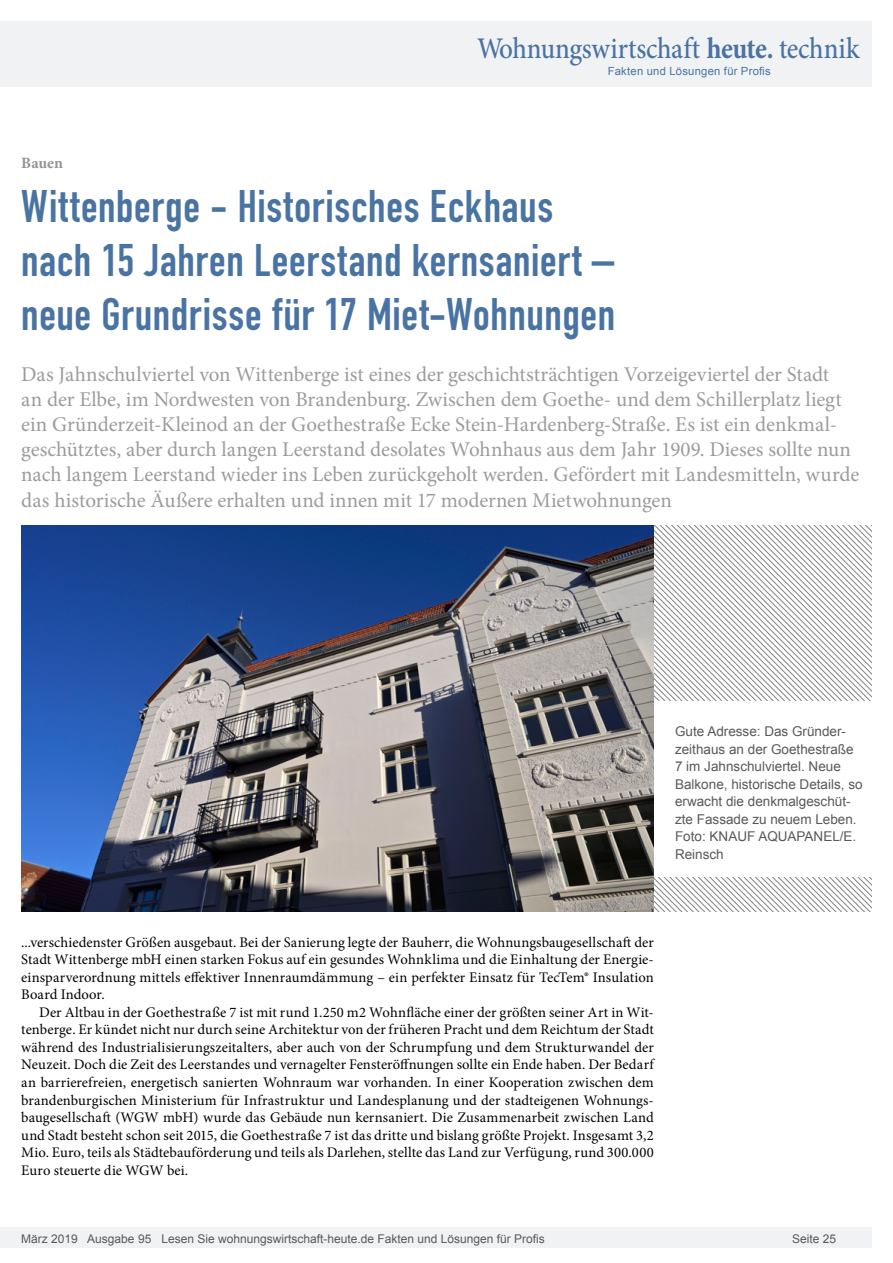
<style>
.page{position:relative;width:893px;height:1263px;background:#fff}
.page>*{position:absolute;margin:0;border:0;box-sizing:border-box;transform-origin:0 0}
.t1{font:45px/54px "DIN Engschrift";letter-spacing:.015em;color:#4973a3}
.t2{font:500 30px "Minion Pro";letter-spacing:-.01em;color:#4973a3;scale:.9 1}
.t3{font:21px/25.2px "Minion Pro";letter-spacing:-.005em;color:#9c9c9c}
.t4{font:700 15.75px "Minion Pro";letter-spacing:-.005em;color:#939393}
.t5{font:14.7px/17.5px "Minion Pro";letter-spacing:.01em;color:#000;text-align:justify}
.t6{font:13.5px/17.5px "Arial";color:#595959}
.t7{font:12px "Arial";color:#595959}
.t8{font:11.25px "Arial";letter-spacing:.025em;color:#4973a3}
.s1{font-weight:700}
</style>
<div class="page">
<div style="left:0;top:1227px;width:872px;height:20px;background:#f1f2f3"></div>
<div style="left:0;top:21px;width:872px;height:66px;background:#f1f2f3"></div>
<svg style="left:654px;top:525px;width:218px;height:95px"></svg>
<svg style="left:654px;top:620px;width:218px;height:291px"></svg>
<div style="left:654px;top:701px;width:237px;height:175px;background:#fff"></div>
<img style="left:21px;top:525px;width:633px;height:386px">
<h2 class="t2" style="left:477px;top:28px;width:426px">Wohnungswirtschaft <span class="s1">heute.</span> technik</h2>
<p class="t8" style="left:608px;top:63px;width:165px">Fakten und Lösungen für Profis</p>
<p class="t4" style="left:21px;top:152px;width:43px">Bauen</p>
<h1 class="t1" style="left:21px;top:180px;width:595px">Wittenberge - Historisches Eckhaus nach 15 Jahren Leerstand kernsaniert – neue Grundrisse für 17 Miet-Wohnungen</h1>
<p class="t3" style="left:21px;top:361px;width:839px">Das Jahnschulviertel von Wittenberge ist eines der geschichtsträchtigen Vorzeigeviertel der Stadt<br>an der Elbe, im Nordwesten von Brandenburg. Zwischen dem Goethe- und dem Schillerplatz liegt ein Gründerzeit-Kleinod an der Goethestraße Ecke Stein-Hardenberg-Straße. Es ist ein denkmal&shy;geschütztes, aber durch langen Leerstand desolates Wohnhaus aus dem Jahr 1909. Dieses sollte nun nach langem Leerstand wieder ins Leben zurückgeholt werden. Gefördert mit Landesmitteln, wurde das historische Äußere erhalten und innen mit 17 modernen Mietwohnungen</p>
<p class="t6" style="left:675px;top:723px;width:189px">Gute Adresse: Das Gründer&shy;zeithaus an der Goethestraße<br>7 im Jahnschulviertel. Neue<br>Balkone, historische Details, so erwacht die denkmalgeschüt&shy;zte Fassade zu neuem Leben.<br>Foto: KNAUF AQUAPANEL/E.<br>Reinsch</p>
<p class="t5" style="left:21px;top:933px;width:634px">...verschiedenster Größen ausgebaut. Bei der Sanierung legte der Bauherr, die Wohnungsbaugesellschaft der Stadt Wittenberge mbH einen starken Fokus auf ein gesundes Wohnklima und die Einhaltung der Energie&shy;einsparverordnung mittels effektiver Innenraumdämmung – ein perfekter Einsatz für TecTem® Insulation Board Indoor.</p>
<p class="t5" style="left:21px;top:1003px;width:634px;text-indent:18px">Der Altbau in der Goethestraße 7 ist mit rund 1.250 m2 Wohnfläche einer der größten seiner Art in Wit&shy;tenberge. Er kündet nicht nur durch seine Architektur von der früheren Pracht und dem Reichtum der Stadt während des Industrialisierungszeitalters, aber auch von der Schrumpfung und dem Strukturwandel der Neuzeit. Doch die Zeit des Leerstandes und vernagelter Fensteröffnungen sollte ein Ende haben. Der Bedarf an barrierefreien, energetisch sanierten Wohnraum war vorhanden. In einer Kooperation zwischen dem brandenburgischen Ministerium für Infrastruktur und Landesplanung und der stadteigenen Wohnungs&shy;baugesellschaft (WGW mbH) wurde das Gebäude nun kernsaniert. Die Zusammenarbeit zwischen Land und Stadt besteht schon seit 2015, die Goethestraße 7 ist das dritte und bislang größte Projekt. Insgesamt 3,2<br>Mio. Euro, teils als Städtebauförderung und teils als Darlehen, stellte das Land zur Verfügung, rund 300.000<br>Euro steuerte die WGW bei.</p>
<p class="t7" style="left:21px;top:1230px;width:525px">März 2019 Ausgabe 95 Lesen Sie wohnungswirtschaft-heute.de Fakten und Lösungen für Profis</p>
<p class="t7" style="left:792px;top:1231px;width:46px">Seite 25</p>
</div>
